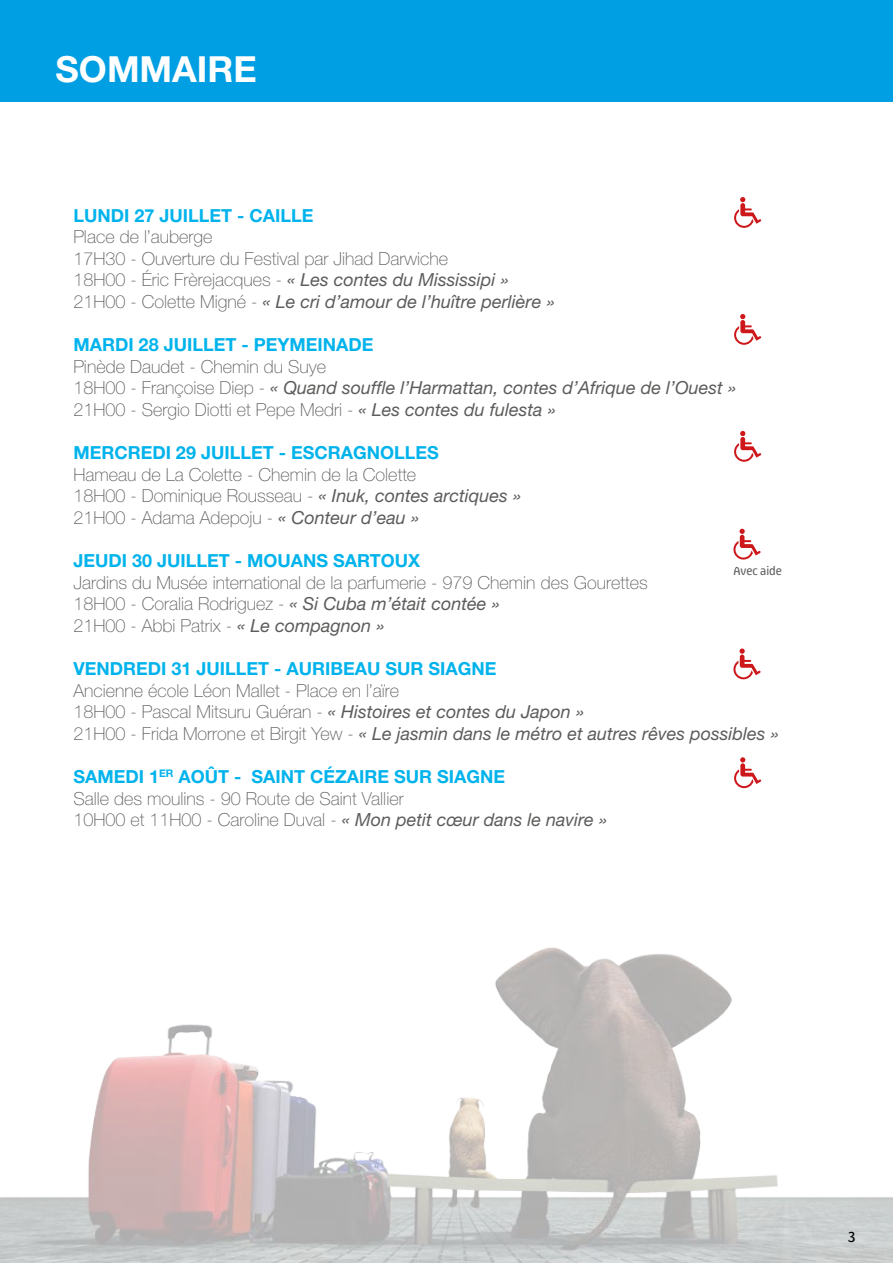
<style>
.page{position:relative;width:893px;height:1263px;background:#fff}
.page>*{position:absolute;margin:0;border:0;box-sizing:border-box;transform-origin:0 0}
.t1{font:700 36px "Helvetica Neue LT Std";color:#fff}
.t2{font:100 18px/21.6px "Helvetica Neue LT Std";color:#5c5c5b}
.t3{font:700 18px "Helvetica Neue LT Std";color:#00b3ec}
.t4{font:15px "Progressiva";color:#000}
.t5{font:12px "Progressiva";color:#5c5c5b}
.s1{font-weight:400;font-style:italic}
.s2{font-weight:700;color:#00b3ec}
</style>
<div class="page">
<img style="left:0;top:430px;width:893px;height:833px">
<div style="left:0;top:0;width:893px;height:102px;background:#009fe3"></div>
<svg style="left:734px;top:197px;width:27px;height:31px"></svg>
<svg style="left:734px;top:314px;width:27px;height:31px"></svg>
<svg style="left:734px;top:431px;width:27px;height:31px"></svg>
<svg style="left:733px;top:648px;width:28px;height:31px"></svg>
<svg style="left:734px;top:757px;width:27px;height:31px"></svg>
<svg style="left:733px;top:529px;width:28px;height:30px"></svg>
<h1 class="t1" style="left:56px;top:47px;width:203px">SOMMAIRE</h1>
<p class="t3" style="left:73px;top:204px;width:242px">LUNDI 27 JUILLET - CAILLE</p>
<p class="t2" style="left:73px;top:226px;width:483px">Place de l’auberge<br>17H30 - Ouverture du Festival par Jihad Darwiche<br>18H00 - Éric Frèrejacques - <span class="s1">« Les contes du Mississipi » </span>21H00 - Colette Migné - <span class="s1">« Le cri d’amour de l’huître perlière »</span></p>
<p class="t3" style="left:73px;top:334px;width:301px">MARDI 28 JUILLET - PEYMEINADE</p>
<p class="t2" style="left:73px;top:356px;width:664px">Pinède Daudet - Chemin du Suye<br>18H00 - Françoise Diep - <span class="s1">« Quand souffle l’Harmattan, contes d’Afrique de l’Ouest »<br></span>21H00 - Sergio Diotti et Pepe Medri - <span class="s1">« Les contes du fulesta »</span></p>
<p class="t3" style="left:73px;top:442px;width:367px">MERCREDI 29 JUILLET - ESCRAGNOLLES</p>
<p class="t2" style="left:73px;top:464px;width:449px">Hameau de La Colette - Chemin de la Colette<br>18H00 - Dominique Rousseau - <span class="s1">« Inuk, contes arctiques »<br></span>21H00 - Adama Adepoju - <span class="s1">« Conteur d’eau »</span></p>
<p class="t3" style="left:73px;top:550px;width:348px">JEUDI 30 JUILLET - MOUANS SARTOUX</p>
<p class="t2" style="left:73px;top:572px;width:576px">Jardins du Musée international de la parfumerie - 979 Chemin des Gourettes<br>18H00 - Coralia Rodriguez - <span class="s1">« Si Cuba m’était contée »<br></span>21H00 - Abbi Patrix - <span class="s1">« Le compagnon »</span></p>
<p class="t3" style="left:73px;top:658px;width:424px">VENDREDI 31 JUILLET - AURIBEAU SUR SIAGNE</p>
<p class="t2" style="left:73px;top:680px;width:707px">Ancienne école Léon Mallet - Place en l’aïre<br>18H00 - Pascal Mitsuru Guéran - <span class="s1">« Histoires et contes du Japon »<br></span>21H00 - Frida Morrone et Birgit Yew - <span class="s1">« Le jasmin dans le métro et autres rêves possibles »</span></p>
<p class="t2" style="left:73px;top:766px;width:535px"><span class="s2">SAMEDI 1</span><sup>ER</sup> <span class="s2">AOÛT - SAINT CÉZAIRE SUR SIAGNE<br></span>Salle des moulins - 90 Route de Saint Vallier<br>10H00 et 11H00 - Caroline Duval - <span class="s1">« Mon petit cœur dans le navire »</span></p>
<p class="t5" style="left:733px;top:564px;width:50px">Avec aide</p>
<p class="t4" style="left:848px;top:1228px;width:9px">3</p>
</div>
